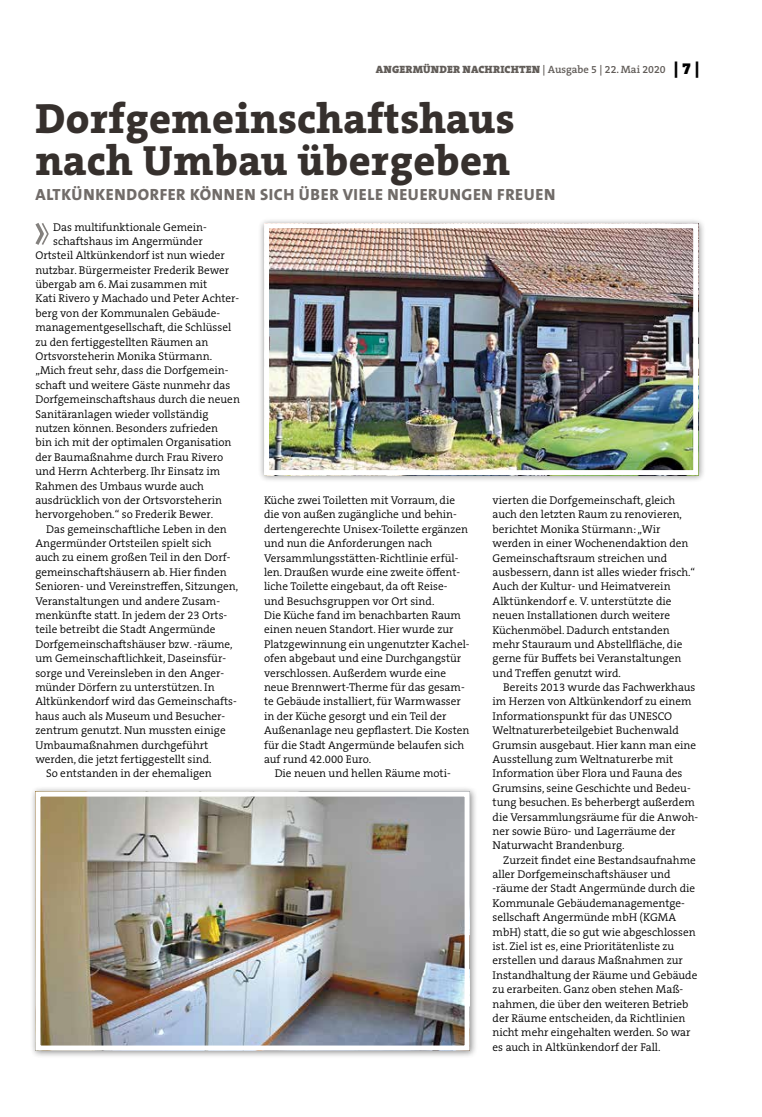
<style>
.page{position:relative;width:762px;height:1117px;background:#fff}
.page>*{position:absolute;margin:0;border:0;box-sizing:border-box;transform-origin:0 0}
.t1{font:800 42.5px/42.5px "The Serif B W8";letter-spacing:.01em;color:#36302d}
.t2{font:800 16.25px "The Sans B W8";letter-spacing:.035em;color:#716c69}
.t3{font:300 11.25px/14.4px "The Serif B W4";color:#000}
.t4{font:900 10.62px "The Serif B W9";letter-spacing:.015em;color:#615c58}
.s1{font-family:"The Serif B W6";font-weight:600}
.s2{font-size:16.25px;color:#000}
</style>
<div class="page">
<svg style="left:35px;top:223px;width:14px;height:22px"></svg>
<div style="left:258px;top:217px;width:448px;height:266px;background:#000;opacity:.45"></div>
<img style="left:270px;top:229px;width:422px;height:240px">
<div style="left:264px;top:223px;width:434px;height:252px;border:5px solid #fff"></div>
<div style="left:30px;top:785px;width:447px;height:273px;background:#000;opacity:.45"></div>
<img style="left:41px;top:797px;width:422px;height:247px">
<div style="left:35px;top:791px;width:434px;height:259px;border:5px solid #fff"></div>
<p class="t4" style="left:376px;top:63px;width:325px">ANGERMÜNDER NACHRICHTEN <span class="s1">| Ausgabe 5 | 22. Mai 2020</span> <span class="s2">| 7 |</span></p>
<h1 class="t1" style="left:35px;top:96px;width:480px">Dorfgemeinschaftshaus nach Umbau übergeben</h1>
<h2 class="t2" style="left:36px;top:184px;width:521px">ALTKÜNKENDORFER KÖNNEN SICH ÜBER VIELE NEUERUNGEN FREUEN</h2>
<p class="t3" style="left:53px;top:219px;width:155px">Das multifunktionale Gemein-</p>
<p class="t3" style="left:53px;top:234px;width:151px">schaftshaus im Angermünder</p>
<p class="t3" style="left:35px;top:248px;width:191px">Ortsteil Altkünkendorf ist nun wieder</p>
<p class="t3" style="left:35px;top:263px;width:195px">nutzbar. Bürgermeister Frederik Bewer</p>
<p class="t3" style="left:35px;top:277px;width:173px">übergab am 6. Mai zusammen mit</p>
<p class="t3" style="left:35px;top:291px;width:205px">Kati Rivero y Machado und Peter Achter-</p>
<p class="t3" style="left:35px;top:306px;width:185px">berg von der Kommunalen Gebäude-</p>
<p class="t3" style="left:35px;top:320px;width:197px">managementgesellschaft, die Schlüssel</p>
<p class="t3" style="left:35px;top:334px;width:174px">zu den fertiggestellten Räumen an</p>
<p class="t3" style="left:35px;top:349px;width:178px">Ortsvorsteherin Monika Stürmann.</p>
<p class="t3" style="left:35px;top:363px;width:194px">„Mich freut sehr, dass die Dorfgemein-</p>
<p class="t3" style="left:35px;top:378px;width:196px">schaft und weitere Gäste nunmehr das</p>
<p class="t3" style="left:35px;top:392px;width:206px">Dorfgemeinschaftshaus durch die neuen</p>
<p class="t3" style="left:35px;top:406px;width:175px">Sanitäranlagen wieder vollständig</p>
<p class="t3" style="left:35px;top:421px;width:184px">nutzen können. Besonders zufrieden</p>
<p class="t3" style="left:35px;top:435px;width:197px">bin ich mit der optimalen Organisation</p>
<p class="t3" style="left:35px;top:449px;width:189px">der Baumaßnahme durch Frau Rivero</p>
<p class="t3" style="left:35px;top:464px;width:186px">und Herrn Achterberg. Ihr Einsatz im</p>
<p class="t3" style="left:35px;top:478px;width:170px">Rahmen des Umbaus wurde auch</p>
<p class="t3" style="left:35px;top:493px;width:188px">ausdrücklich von der Ortsvorsteherin</p>
<p class="t3" style="left:35px;top:507px;width:179px">hervorgehoben.“ so Frederik Bewer.</p>
<p class="t3" style="left:46px;top:521px;width:182px">Das gemeinschaftliche Leben in den</p>
<p class="t3" style="left:35px;top:536px;width:178px">Angermünder Ortsteilen spielt sich</p>
<p class="t3" style="left:35px;top:550px;width:197px">auch zu einem großen Teil in den Dorf-</p>
<p class="t3" style="left:35px;top:564px;width:193px">gemeinschaftshäusern ab. Hier finden</p>
<p class="t3" style="left:35px;top:579px;width:204px">Senioren- und Vereinstreffen, Sitzungen,</p>
<p class="t3" style="left:35px;top:593px;width:186px">Veranstaltungen und andere Zusam-</p>
<p class="t3" style="left:35px;top:608px;width:192px">menkünfte statt. In jedem der 23 Orts-</p>
<p class="t3" style="left:35px;top:622px;width:182px">teile betreibt die Stadt Angermünde</p>
<p class="t3" style="left:35px;top:636px;width:199px">Dorfgemeinschaftshäuser bzw. -räume,</p>
<p class="t3" style="left:35px;top:651px;width:192px">um Gemeinschaftlichkeit, Daseinsfür-</p>
<p class="t3" style="left:35px;top:665px;width:190px">sorge und Vereinsleben in den Anger-</p>
<p class="t3" style="left:35px;top:679px;width:181px">münder Dörfern zu unterstützen. In</p>
<p class="t3" style="left:35px;top:694px;width:203px">Altkünkendorf wird das Gemeinschafts-</p>
<p class="t3" style="left:35px;top:708px;width:191px">haus auch als Museum und Besucher-</p>
<p class="t3" style="left:35px;top:723px;width:192px">zentrum genutzt. Nun mussten einige</p>
<p class="t3" style="left:35px;top:737px;width:174px">Umbaumaßnahmen durchgeführt</p>
<p class="t3" style="left:35px;top:751px;width:178px">werden, die jetzt fertiggestellt sind.</p>
<p class="t3" style="left:46px;top:766px;width:167px">So entstanden in der ehemaligen</p>
<p class="t3" style="left:264px;top:493px;width:192px">Küche zwei Toiletten mit Vorraum, die</p>
<p class="t3" style="left:264px;top:507px;width:194px">die von außen zugängliche und behin-</p>
<p class="t3" style="left:264px;top:521px;width:206px">dertengerechte Unisex-Toilette ergänzen</p>
<p class="t3" style="left:264px;top:536px;width:170px">und nun die Anforderungen nach</p>
<p class="t3" style="left:264px;top:550px;width:196px">Versammlungsstätten-Richtlinie erfül-</p>
<p class="t3" style="left:264px;top:565px;width:197px">len. Draußen wurde eine zweite öffent-</p>
<p class="t3" style="left:264px;top:579px;width:185px">liche Toilette eingebaut, da oft Reise-</p>
<p class="t3" style="left:264px;top:593px;width:172px">und Besuchsgruppen vor Ort sind.</p>
<p class="t3" style="left:264px;top:608px;width:198px">Die Küche fand im benachbarten Raum</p>
<p class="t3" style="left:264px;top:622px;width:191px">einen neuen Standort. Hier wurde zur</p>
<p class="t3" style="left:264px;top:636px;width:206px">Platzgewinnung ein ungenutzter Kachel-</p>
<p class="t3" style="left:264px;top:651px;width:199px">ofen abgebaut und eine Durchgangstür</p>
<p class="t3" style="left:264px;top:665px;width:184px">verschlossen. Außerdem wurde eine</p>
<p class="t3" style="left:264px;top:680px;width:202px">neue Brennwert-Therme für das gesam-</p>
<p class="t3" style="left:264px;top:694px;width:198px">te Gebäude installiert, für Warmwasser</p>
<p class="t3" style="left:264px;top:708px;width:184px">in der Küche gesorgt und ein Teil der</p>
<p class="t3" style="left:264px;top:723px;width:207px">Außenanlage neu gepflastert. Die Kosten</p>
<p class="t3" style="left:264px;top:737px;width:202px">für die Stadt Angermünde belaufen sich</p>
<p class="t3" style="left:264px;top:751px;width:109px">auf rund 42.000 Euro.</p>
<p class="t3" style="left:275px;top:766px;width:178px">Die neuen und hellen Räume moti-</p>
<p class="t3" style="left:493px;top:493px;width:204px">vierten die Dorfgemeinschaft, gleich auch den letzten Raum zu renovieren, berichtet Monika Stürmann: „Wir werden in einer Wochenendaktion den Gemeinschaftsraum streichen und ausbessern, dann ist alles wieder frisch.“ Auch der Kultur- und Heimatverein Alktünkendorf e. V. unterstützte die neuen Installationen durch weitere Küchenmöbel. Dadurch entstanden mehr Stauraum und Abstellfläche, die gerne für Buffets bei Veranstaltungen und Treffen genutzt wird.</p>
<p class="t3" style="left:493px;top:680px;width:207px;text-indent:11px">Bereits 2013 wurde das Fachwerkhaus im Herzen von Altkünkendorf zu einem Informationspunkt für das UNESCO Weltnaturerbeteilgebiet Buchenwald Grumsin ausgebaut. Hier kann man eine Ausstellung zum Weltnaturerbe mit Information über Flora und Fauna des Grumsins, seine Geschichte und Bedeu&shy;tung besuchen. Es beherbergt außerdem die Versammlungsräume für die Anwoh&shy;ner sowie Büro- und Lagerräume der Naturwacht Brandenburg.</p>
<p class="t3" style="left:493px;top:852px;width:206px;text-indent:11px">Zurzeit findet eine Bestandsaufnahme aller Dorfgemeinschaftshäuser und -räume der Stadt Angermünde durch die Kommunale Gebäudemanagementge&shy;sellschaft Angermünde mbH (KGMA mbH) statt, die so gut wie abgeschlossen ist. Ziel ist es, eine Prioritätenliste zu erstellen und daraus Maßnahmen zur Instandhaltung der Räume und Gebäude zu erarbeiten. Ganz oben stehen Maß&shy;nahmen, die über den weiteren Betrieb der Räume entscheiden, da Richtlinien nicht mehr eingehalten werden. So war es auch in Altkünkendorf der Fall.</p>
</div>
